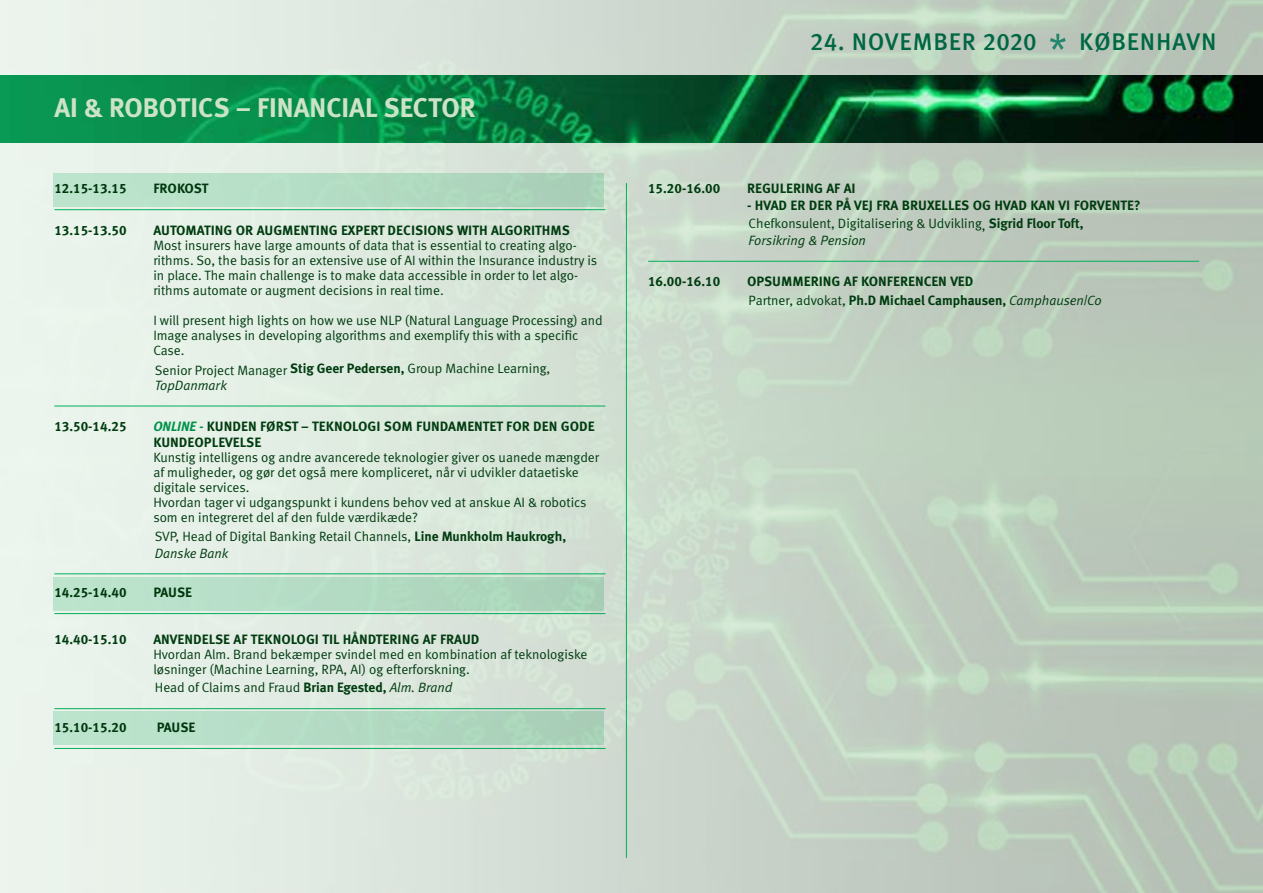
<style>
.page{position:relative;width:1263px;height:893px;background:#fff}
.page>*{position:absolute;margin:0;border:0;box-sizing:border-box;transform-origin:0 0}
.t1{font:27px "Meta Bold LF";color:#cde3c6}
.t2{font:500 24px "Meta Plus";letter-spacing:.03em;color:#006744}
.t3{font:13.5px/15px "Meta Normal LF";color:#003c10}
.t4{font:13.5px/16.5px "Meta Bold LF Caps";color:#003c10}
.t5{font:13.5px "Meta Bold LF";color:#003c10}
.s1{font-family:"Meta Bold LF"}
.s2{font-style:italic}
.s3{font-family:"Meta Bold LF";font-style:italic;color:#00924b}
.s4{font-family:"Meta Plus Medium Caps";font-weight:400}
.s5{font-family:"Meta Normal LF"}
.s6{font-family:"Meta Normal LF";font-style:italic}
</style>
<div class="page">
<img style="left:0;top:0;width:1263px;height:893px">
<img style="left:0;top:75px;width:1263px;height:67px">
<svg style="left:1032px;top:651px;width:231px;height:242px;background:#b8c6b7"></svg>
<hr style="left:54px;top:209px;width:551px;height:1px;background:#00ae59">
<hr style="left:54px;top:406px;width:551px;height:1px;background:#00ae59">
<hr style="left:54px;top:574px;width:551px;height:1px;background:#00ae59">
<hr style="left:54px;top:613px;width:551px;height:1px;background:#00ae59">
<hr style="left:54px;top:708px;width:551px;height:1px;background:#00ae59">
<hr style="left:54px;top:748px;width:551px;height:1px;background:#00ae59">
<hr style="left:648px;top:261px;width:551px;height:1px;background:#00ae59">
<hr style="left:626px;top:183px;width:1px;height:675px;background:#00ae59">
<svg style="left:1050px;top:34px;width:15px;height:16px"></svg>
<div style="left:53px;top:711px;width:551px;height:33px;background:linear-gradient(to right,#bee6cf,#a8d0b7)"></div>
<div style="left:53px;top:577px;width:551px;height:33px;background:linear-gradient(to right,#bee5cf,#a9d1b7)"></div>
<div style="left:53px;top:173px;width:551px;height:33px;background:linear-gradient(to right,#bee7cf,#a9d1b7)"></div>
<h1 class="t1" style="left:54px;top:91px;width:423px">AI &amp; ROBOTICS – FINANCIAL SECTOR</h1>
<p class="t4" style="left:54px;top:180px;width:74px">12.15-13.15</p>
<p class="t4" style="left:153px;top:180px;width:56px">FROKOST</p>
<p class="t4" style="left:54px;top:221px;width:74px">13.15-13.50</p>
<p class="t4" style="left:153px;top:221px;width:418px">AUTOMATING OR AUGMENTING EXPERT DECISIONS WITH ALGORITHMS</p>
<p class="t3" style="left:153px;top:237px;width:445px">Most insurers have large amounts of data that is essential to creating algo&shy;rithms. So, the basis for an extensive use of AI within the Insurance industry is in place. The main challenge is to make data accessible in order to let algo&shy;rithms automate or augment decisions in real time.</p>
<p class="t3" style="left:153px;top:312px;width:451px">I will present high lights on how we use NLP (Natural Language Processing) and<br>Image analyses in developing algorithms and exemplify this with a specific<br>Case.</p>
<p class="t3" style="left:155px;top:360px;width:397px;line-height:16.5px">Senior Project Manager <span class="s1">Stig Geer Pedersen,</span> Group Machine Learning,<br><span class="s2">TopDanmark</span></p>
<p class="t4" style="left:54px;top:418px;width:74px">13.50-14.25</p>
<p class="t4" style="left:153px;top:418px;width:443px"><span class="s3">ONLINE -</span> KUNDEN FØRST – TEKNOLOGI SOM FUNDAMENTET FOR DEN GODE<br>KUNDEOPLEVELSE</p>
<p class="t3" style="left:153px;top:450px;width:447px">Kunstig intelligens og andre avancerede teknologier giver os uanede mængder af muligheder, og gør det også mere kompliceret, når vi udvikler dataetiske digitale services.<br>Hvordan tager vi udgangspunkt i kundens behov ved at anskue AI &amp; robotics som en integreret del af den fulde værdikæde?</p>
<p class="t3" style="left:155px;top:528px;width:413px;line-height:16.5px">SVP, Head of Digital Banking Retail Channels, <span class="s1">Line Munkholm Haukrogh,<br></span><span class="s2">Danske Bank</span></p>
<p class="t4" style="left:54px;top:584px;width:74px">14.25-14.40</p>
<p class="t4" style="left:153px;top:584px;width:40px">PAUSE</p>
<p class="t4" style="left:54px;top:631px;width:74px">14.40-15.10</p>
<p class="t4" style="left:153px;top:631px;width:328px">ANVENDELSE AF TEKNOLOGI TIL HÅNDTERING AF FRAUD</p>
<p class="t3" style="left:153px;top:646px;width:436px">Hvordan Alm. Brand bekæmper svindel med en kombination af teknologiske løsninger (Machine Learning, RPA, AI) og efterforskning.</p>
<p class="t3" style="left:155px;top:680px;width:299px">Head of Claims and Fraud <span class="s1">Brian Egested,</span> <span class="s2">Alm. Brand</span></p>
<p class="t4" style="left:54px;top:719px;width:74px">15.10-15.20</p>
<p class="t4" style="left:157px;top:719px;width:40px">PAUSE</p>
<h2 class="t2" style="left:810px;top:27px;width:227px"><span class="s4">24</span>. NOVEMBER <span class="s4">2020</span></h2>
<h2 class="t2" style="left:1079px;top:27px;width:139px">KØBENHAVN</h2>
<p class="t4" style="left:648px;top:180px;width:74px">15.20-16.00</p>
<p class="t4" style="left:747px;top:180px;width:110px">REGULERING AF AI</p>
<p class="t4" style="left:747px;top:197px;width:395px">- HVAD ER DER PÅ VEJ FRA BRUXELLES OG HVAD KAN VI FORVENTE?</p>
<p class="t3" style="left:748px;top:215px;width:336px;line-height:16.5px">Chefkonsulent, Digitalisering &amp; Udvikling, <span class="s1">Sigrid Floor Toft,<br></span><span class="s2">Forsikring &amp; Pension</span></p>
<p class="t4" style="left:648px;top:273px;width:74px">16.00-16.10</p>
<p class="t4" style="left:747px;top:273px;width:228px">OPSUMMERING AF KONFERENCEN VED</p>
<p class="t5" style="left:748px;top:292px;width:355px"><span class="s5">Partner, advokat,</span> Ph.D Michael Camphausen, <span class="s6">Camphausen|Co</span></p>
</div>
